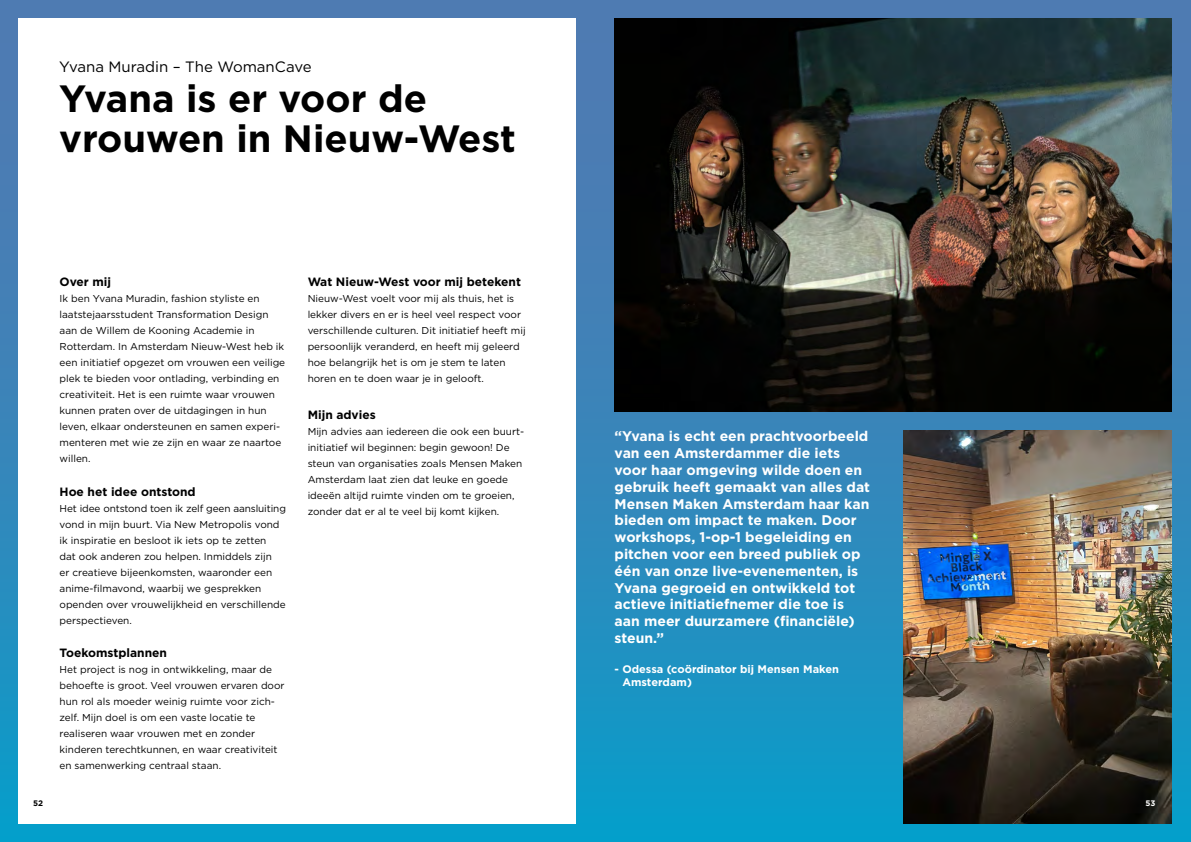
<style>
.page{position:relative;width:1191px;height:842px;background:#fff}
.page>*{position:absolute;margin:0;border:0;box-sizing:border-box;transform-origin:0 0}
.t1{font:700 38px/40px "Gotham";color:#000}
.t2{font:15px "Gotham";color:#000}
.t3{font:700 14px/16.8px "Gotham";color:#fff}
.t4{font:700 12px "Gotham";color:#000}
.t5{font:700 11px/13.2px "Gotham";color:#fff}
.t6{font:10px/16px "Gotham";color:#000}
.t7{font:700 8px "Gotham";color:#000}
.t8{font:700 8px "Gotham";color:#fff}
</style>
<div class="page">
<div style="left:0;top:0;width:1191px;height:842px;background:linear-gradient(to bottom,#5a75ae,#0e9ac7)"></div>
<div style="left:18px;top:18px;width:557px;height:805px;background:#fff"></div>
<img style="left:614px;top:18px;width:557px;height:394px">
<img style="left:903px;top:430px;width:268px;height:393px">
<h2 class="t2" style="left:59px;top:57px;width:254px">Yvana Muradin – The WomanCave</h2>
<h1 class="t1" style="left:59px;top:78px;width:458px">Yvana is er voor de vrouwen in Nieuw-West</h1>
<p class="t7" style="left:33px;top:798px;width:11px">52</p>
<p class="t4" style="left:60px;top:274px;width:53px">Over mij</p>
<p class="t6" style="left:60px;top:290px;width:227px">Ik ben Yvana Muradin, fashion styliste en laatstejaarsstudent Transformation Design aan de Willem de Kooning Academie in Rotterdam. In Amsterdam Nieuw-West heb ik een initiatief opgezet om vrouwen een veilige plek te bieden voor ontlading, verbinding en creativiteit. Het is een ruimte waar vrouwen kunnen praten over de uitdagingen in hun leven, elkaar ondersteunen en samen experi&shy;menteren met wie ze zijn en waar ze naartoe willen.</p>
<p class="t4" style="left:60px;top:484px;width:138px">Hoe het idee ontstond</p>
<p class="t6" style="left:60px;top:500px;width:228px">Het idee ontstond toen ik zelf geen aansluiting vond in mijn buurt. Via New Metropolis vond ik inspiratie en besloot ik iets op te zetten<br>dat ook anderen zou helpen. Inmiddels zijn<br>er creatieve bijeenkomsten, waaronder een anime-filmavond, waarbij we gesprekken openden over vrouwelijkheid en verschillende perspectieven.</p>
<p class="t4" style="left:60px;top:645px;width:109px">Toekomstplannen</p>
<p class="t6" style="left:60px;top:661px;width:226px">Het project is nog in ontwikkeling, maar de behoefte is groot. Veel vrouwen ervaren door hun rol als moeder weinig ruimte voor zich&shy;zelf. Mijn doel is om een vaste locatie te realiseren waar vrouwen met en zonder kinderen terechtkunnen, en waar creativiteit en samenwerking centraal staan.</p>
<p class="t4" style="left:308px;top:274px;width:215px">Wat Nieuw-West voor mij betekent</p>
<p class="t6" style="left:308px;top:290px;width:219px">Nieuw-West voelt voor mij als thuis, het is lekker divers en er is heel veel respect voor verschillende culturen. Dit initiatief heeft mij persoonlijk veranderd, en heeft mij geleerd hoe belangrijk het is om je stem te laten horen en te doen waar je in gelooft.</p>
<p class="t4" style="left:308px;top:407px;width:70px">Mijn advies</p>
<p class="t6" style="left:308px;top:423px;width:217px">Mijn advies aan iedereen die ook een buurt&shy;initiatief wil beginnen: begin gewoon! De steun van organisaties zoals Mensen Maken Amsterdam laat zien dat leuke en goede ideeën altijd ruimte vinden om te groeien, zonder dat er al te veel bij komt kijken.</p>
<p class="t3" style="left:614px;top:428px;width:257px">“Yvana is echt een prachtvoorbeeld van een Amsterdammer die iets voor haar omgeving wilde doen en gebruik heeft gemaakt van alles dat<br>Mensen Maken Amsterdam haar kan bieden om impact te maken. Door workshops, 1-op-1 begeleiding en pitchen voor een breed publiek op één van onze live-evenementen, is<br>Yvana gegroeid en ontwikkeld tot actieve initiatiefnemer die toe is aan meer duurzamere (financiële) steun.”</p>
<p class="t5" style="left:622px;top:662px;width:218px;text-indent:-8px">- Odessa (coördinator bij Mensen Maken<br>Amsterdam)</p>
<p class="t8" style="left:1145px;top:798px;width:11px">53</p>
</div>
